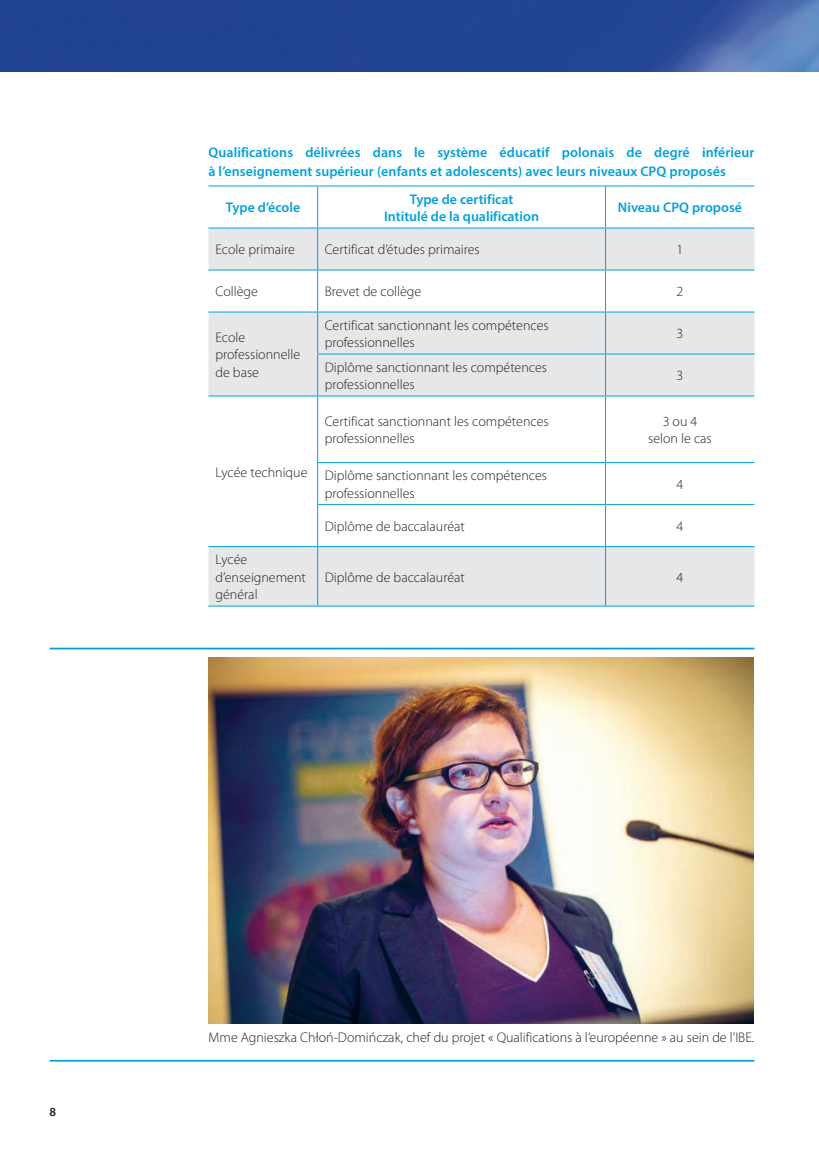
<style>
.page{position:relative;width:819px;height:1166px;background:#fff}
.page>*{position:absolute;margin:0;border:0;box-sizing:border-box;transform-origin:0 0}
.tab_8--10_Light{font:300 14px/17.5px "Myriad Pro";color:#231f20}
.tab_8--11_semibold_T{font:600 14px/19.2px "Myriad Pro";letter-spacing:.005em;color:#00a1e3}
.txt_8--11{font:300 14px "Myriad Pro";color:#231f20}
.tab_8--10_Semibold_k{font:600 14px "Myriad Pro";color:#00a1e3}
.t1{font:600 12.42px "Myriad Pro";color:#231f20}
</style>
<div class="page">
<img style="left:0;top:0;width:818px;height:71px">
<img style="left:208px;top:657px;width:545px;height:366px">
<svg style="left:208px;top:229px;width:546px;height:377px"></svg>
<hr style="left:208px;top:186px;width:109px;height:1px;background:#00a1e3">
<hr style="left:605px;top:186px;width:149px;height:1px;background:#00a1e3">
<hr style="left:208px;top:228px;width:109px;height:1px;background:#00a1e3">
<hr style="left:317px;top:228px;width:288px;height:1px;background:#00a1e3">
<hr style="left:317px;top:228px;width:1px;height:42px;background:#00a1e3">
<hr style="left:605px;top:228px;width:149px;height:1px;background:#00a1e3">
<hr style="left:605px;top:228px;width:1px;height:42px;background:#00a1e3">
<hr style="left:208px;top:270px;width:109px;height:1px;background:#00a1e3">
<hr style="left:317px;top:270px;width:288px;height:1px;background:#00a1e3">
<hr style="left:317px;top:270px;width:1px;height:42px;background:#00a1e3">
<hr style="left:605px;top:270px;width:149px;height:1px;background:#00a1e3">
<hr style="left:605px;top:270px;width:1px;height:42px;background:#00a1e3">
<hr style="left:208px;top:312px;width:109px;height:1px;background:#00a1e3">
<hr style="left:317px;top:312px;width:288px;height:1px;background:#00a1e3">
<hr style="left:317px;top:312px;width:1px;height:42px;background:#00a1e3">
<hr style="left:605px;top:312px;width:149px;height:1px;background:#00a1e3">
<hr style="left:605px;top:312px;width:1px;height:42px;background:#00a1e3">
<hr style="left:317px;top:354px;width:288px;height:1px;background:#00a1e3">
<hr style="left:317px;top:354px;width:1px;height:42px;background:#00a1e3">
<hr style="left:605px;top:354px;width:149px;height:1px;background:#00a1e3">
<hr style="left:605px;top:354px;width:1px;height:42px;background:#00a1e3">
<hr style="left:208px;top:396px;width:109px;height:1px;background:#00a1e3">
<hr style="left:317px;top:396px;width:288px;height:1px;background:#00a1e3">
<hr style="left:317px;top:396px;width:1px;height:66px;background:#00a1e3">
<hr style="left:605px;top:396px;width:149px;height:1px;background:#00a1e3">
<hr style="left:605px;top:396px;width:1px;height:66px;background:#00a1e3">
<hr style="left:317px;top:462px;width:288px;height:1px;background:#00a1e3">
<hr style="left:317px;top:463px;width:1px;height:41px;background:#00a1e3">
<hr style="left:605px;top:462px;width:149px;height:1px;background:#00a1e3">
<hr style="left:605px;top:463px;width:1px;height:41px;background:#00a1e3">
<hr style="left:317px;top:504px;width:288px;height:1px;background:#00a1e3">
<hr style="left:317px;top:505px;width:1px;height:41px;background:#00a1e3">
<hr style="left:605px;top:504px;width:149px;height:1px;background:#00a1e3">
<hr style="left:605px;top:505px;width:1px;height:41px;background:#00a1e3">
<hr style="left:208px;top:546px;width:109px;height:1px;background:#00a1e3">
<hr style="left:317px;top:546px;width:288px;height:1px;background:#00a1e3">
<hr style="left:317px;top:547px;width:1px;height:59px;background:#00a1e3">
<hr style="left:605px;top:546px;width:149px;height:1px;background:#00a1e3">
<hr style="left:605px;top:547px;width:1px;height:59px;background:#00a1e3">
<hr style="left:208px;top:606px;width:109px;height:1px;background:#00a1e3">
<hr style="left:317px;top:606px;width:288px;height:1px;background:#00a1e3">
<hr style="left:605px;top:606px;width:149px;height:1px;background:#00a1e3">
<hr style="left:317px;top:186px;width:288px;height:1px;background:#00a1e3">
<hr style="left:317px;top:186px;width:1px;height:42px;background:#00a1e3">
<hr style="left:605px;top:186px;width:1px;height:42px;background:#00a1e3">
<hr style="left:50px;top:1060px;width:704px;height:1px;background:#00a1e3">
<hr style="left:50px;top:648px;width:704px;height:1px;background:#00a1e3">
<p class="tab_8--11_semibold_T" style="left:208px;top:142px;width:547px">Qualifications délivrées dans le système éducatif polonais de degré inférieur à l’enseignement supérieur (enfants et adolescents) avec leurs niveaux CPQ proposés</p>
<p class="tab_8--10_Semibold_k" style="left:226px;top:199px;width:76px">Type d’école</p>
<p class="tab_8--10_Semibold_k" style="left:409px;top:190px;width:105px">Type de certificat</p>
<p class="tab_8--10_Semibold_k" style="left:384px;top:207px;width:156px">Intitulé de la qualification</p>
<p class="tab_8--10_Semibold_k" style="left:618px;top:199px;width:126px">Niveau CPQ proposé</p>
<p class="tab_8--10_Light" style="left:215px;top:241px;width:81px">Ecole primaire</p>
<p class="tab_8--10_Light" style="left:324px;top:241px;width:157px">Certificat d’études primaires</p>
<p class="tab_8--10_Light" style="left:676px;top:241px;width:8px">1</p>
<p class="tab_8--10_Light" style="left:215px;top:283px;width:44px">Collège</p>
<p class="tab_8--10_Light" style="left:324px;top:283px;width:98px">Brevet de collège</p>
<p class="tab_8--10_Light" style="left:676px;top:283px;width:8px">2</p>
<p class="tab_8--10_Light" style="left:215px;top:328px;width:86px">Ecole professionnelle de base</p>
<p class="tab_8--10_Light" style="left:324px;top:316px;width:225px">Certificat sanctionnant les compétences professionnelles</p>
<p class="tab_8--10_Light" style="left:676px;top:325px;width:8px">3</p>
<p class="tab_8--10_Light" style="left:324px;top:358px;width:224px">Diplôme sanctionnant les compétences professionnelles</p>
<p class="tab_8--10_Light" style="left:676px;top:367px;width:8px">3</p>
<p class="tab_8--10_Light" style="left:215px;top:463px;width:93px">Lycée technique</p>
<p class="tab_8--10_Light" style="left:215px;top:550px;width:92px">Lycée d’enseignement général</p>
<p class="tab_8--10_Light" style="left:324px;top:412px;width:225px">Certificat sanctionnant les compétences professionnelles</p>
<p class="tab_8--10_Light" style="left:662px;top:412px;width:36px">3 ou 4</p>
<p class="tab_8--10_Light" style="left:648px;top:430px;width:65px">selon le cas</p>
<p class="tab_8--10_Light" style="left:324px;top:466px;width:224px">Diplôme sanctionnant les compétences professionnelles</p>
<p class="tab_8--10_Light" style="left:676px;top:475px;width:8px">4</p>
<p class="tab_8--10_Light" style="left:324px;top:517px;width:142px">Diplôme de baccalauréat</p>
<p class="tab_8--10_Light" style="left:676px;top:517px;width:8px">4</p>
<p class="tab_8--10_Light" style="left:324px;top:568px;width:142px">Diplôme de baccalauréat</p>
<p class="tab_8--10_Light" style="left:676px;top:568px;width:8px">4</p>
<p class="t1" style="left:50px;top:1104px;width:8px">8</p>
<p class="txt_8--11" style="left:208px;top:1029px;width:547px">Mme Agnieszka Chłoń-Domińczak, chef du projet « Qualifications à l’européenne » au sein de l’IBE.</p>
</div>
